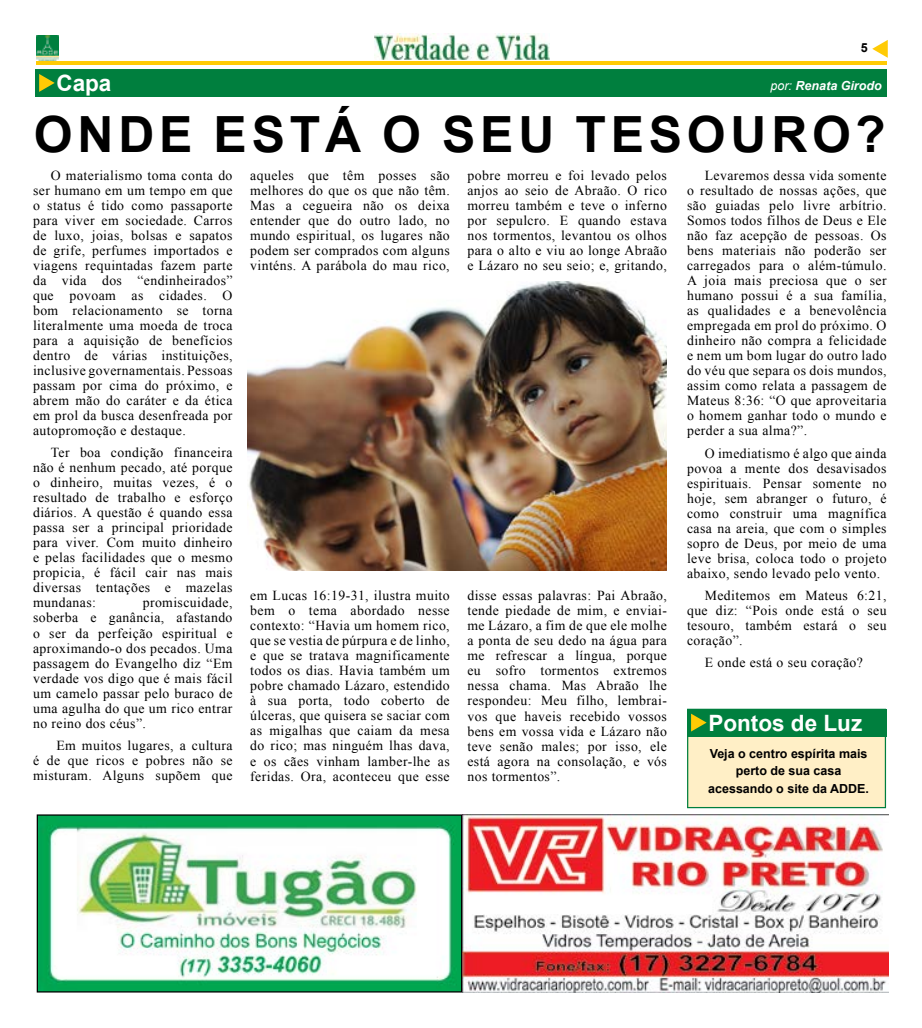
<style>
.page{position:relative;width:922px;height:1028px;background:#fff}
.page>*{position:absolute;margin:0;border:0;box-sizing:border-box;transform-origin:0 0}
.t1{font:700 49.88px "Arial";color:#000}
.t2{font:700 22.5px "Arial";color:#fff}
.t3{font:13.75px/15px "Times New Roman";letter-spacing:.03em;color:#000;text-align:justify}
.t4{font:700 12.5px/17.5px "Arial";color:#000;text-align:center}
.t5{font:italic 700 12.5px "Arial";color:#fff}
.s1{font-weight:400}
</style>
<div class="page">
<hr style="left:36px;top:61px;width:850px;height:4px;background:#ffcb05">
<svg style="left:872px;top:40px;width:15px;height:18px"></svg>
<img style="left:36px;top:35px;width:22px;height:25px">
<img style="left:374px;top:34px;width:175px;height:25px">
<img style="left:462px;top:815px;width:425px;height:177px">
<img style="left:39px;top:816px;width:421px;height:174px">
<div style="left:37px;top:814px;width:425px;height:178px;border:1px solid #000"></div>
<div style="left:687px;top:708px;width:198px;height:100px;background:#ffefc6;border:1px solid #007f3e"></div>
<div style="left:687px;top:708px;width:198px;height:28px;background:#007f3e"></div>
<svg style="left:691px;top:713px;width:15px;height:18px"></svg>
<div style="left:35px;top:69px;width:851px;height:28px;background:#007f3e"></div>
<svg style="left:39px;top:74px;width:16px;height:18px"></svg>
<img style="left:248px;top:282px;width:418px;height:288px">
<p class="t4" style="left:860px;top:39px;width:8px">5</p>
<h2 class="t2" style="left:56px;top:68px;width:57px">Capa</h2>
<p class="t5" style="left:770px;top:78px;width:113px"><span class="s1">por:</span> Renata Girodo</p>
<h1 class="t1" style="left:34px;top:100px;width:81px">Onde</h1>
<h1 class="t1" style="left:213px;top:100px;width:35px">est</h1>
<h1 class="t1" style="left:325px;top:100px;width:154px">á o seu</h1>
<h1 class="t1" style="left:575px;top:100px;width:40px">tesouro</h1>
<h1 class="t1" style="left:854px;top:100px;width:32px">?</h1>
<p class="t3" style="left:33px;top:168px;width:201px;text-indent:18px">O materialismo toma conta do ser humano em um tempo em que o status é tido como passaporte para viver em sociedade. Carros de luxo, joias, bolsas e sapatos de grife, perfumes importados e viagens requintadas fazem parte da vida dos “endinheirados” que povoam as cidades. O bom relacionamento se torna literalmente uma moeda de troca para a aquisição de benefícios dentro de várias instituições, inclusive governamentais. Pessoas passam por cima do próximo, e abrem mão do caráter e da ética em prol da busca desenfreada por autopromoção e destaque.</p>
<p class="t3" style="left:33px;top:445px;width:201px;text-indent:18px">Ter boa condição financeira não é nenhum pecado, até porque o dinheiro, muitas vezes, é o resultado de trabalho e esforço diários. A questão é quando essa passa ser a principal prioridade para viver. Com muito dinheiro e pelas facilidades que o mesmo propicia, é fácil cair nas mais diversas tentações e mazelas mundanas:</p>
<p class="t3" style="left:250px;top:168px;width:201px">aqueles que têm posses são melhores do que os que não têm.<br>Mas a cegueira não os deixa entender que do outro lado, no mundo espiritual, os lugares não podem ser comprados com alguns vinténs. A parábola do mau rico,</p>
<p class="t3" style="left:467px;top:168px;width:201px">pobre morreu e foi levado pelos anjos ao seio de Abraão. O rico morreu também e teve o inferno por sepulcro. E quando estava nos tormentos, levantou os olhos para o alto e viu ao longe Abraão e Lázaro no seu seio; e, gritando,</p>
<p class="t3" style="left:687px;top:168px;width:201px;text-indent:18px">Levaremos dessa vida somente o resultado de nossas ações, que são guiadas pelo livre arbítrio.<br>Somos todos filhos de Deus e Ele não faz acepção de pessoas. Os bens materiais não poderão ser carregados para o além-túmulo.<br>A joia mais preciosa que o ser humano possui é a sua família, as qualidades e a benevolência empregada em prol do próximo. O dinheiro não compra a felicidade e nem um bom lugar do outro lado do véu que separa os dois mundos, assim como relata a passagem de Mateus 8:36: “O que aproveitaria o homem ganhar todo o mundo e perder a sua alma?”.</p>
<p class="t3" style="left:687px;top:445px;width:201px;text-indent:18px">O imediatismo é algo que ainda povoa a mente dos desavisados espirituais. Pensar somente no hoje, sem abranger o futuro, é como construir uma magnífica casa na areia, que com o simples sopro de Deus, por meio de uma leve brisa, coloca todo o projeto abaixo, sendo levado pelo vento.</p>
<p class="t3" style="left:687px;top:587px;width:201px;text-indent:18px">Meditemos em Mateus 6:21, que diz: “Pois onde está o seu tesouro, também estará o seu coração”.</p>
<p class="t3" style="left:704px;top:654px;width:160px">E onde está o seu coração?</p>
<p class="t3" style="left:250px;top:588px;width:201px">em Lucas 16:19-31, ilustra muito bem o tema abordado nesse contexto: “Havia um homem rico, que se vestia de púrpura e de linho, e que se tratava magnificamente todos os dias. Havia também um pobre chamado Lázaro, estendido à sua porta, todo coberto de úlceras, que quisera se saciar com as migalhas que caiam da mesa do rico; mas ninguém lhas dava, e os cães vinham lamber-lhe as feridas. Ora, aconteceu que esse</p>
<p class="t3" style="left:467px;top:588px;width:201px">disse essas palavras: Pai Abraão, tende piedade de mim, e enviai&shy;me Lázaro, a fim de que ele molhe a ponta de seu dedo na água para me refrescar a língua, porque eu sofro tormentos extremos nessa chama. Mas Abraão lhe respondeu: Meu filho, lembrai&shy;vos que haveis recebido vossos bens em vossa vida e Lázaro não teve senão males; por isso, ele está agora na consolação, e vós nos tormentos”.</p>
<p class="t3" style="left:33px;top:595px;width:201px;text-indent:110px">promiscuidade, soberba e ganância, afastando o ser da perfeição espiritual e aproximando-o dos pecados. Uma passagem do Evangelho diz “Em verdade vos digo que é mais fácil um camelo passar pelo buraco de uma agulha do que um rico entrar no reino dos céus”.</p>
<p class="t3" style="left:33px;top:737px;width:201px;text-indent:23px">Em muitos lugares, a cultura é de que ricos e pobres não se misturam. Alguns supõem que</p>
<h2 class="t2" style="left:708px;top:707px;width:155px">Pontos de Luz</h2>
<p class="t4" style="left:708px;top:744px;width:162px">Veja o centro espírita mais perto de sua casa acessando o site da ADDE.</p>
</div>
